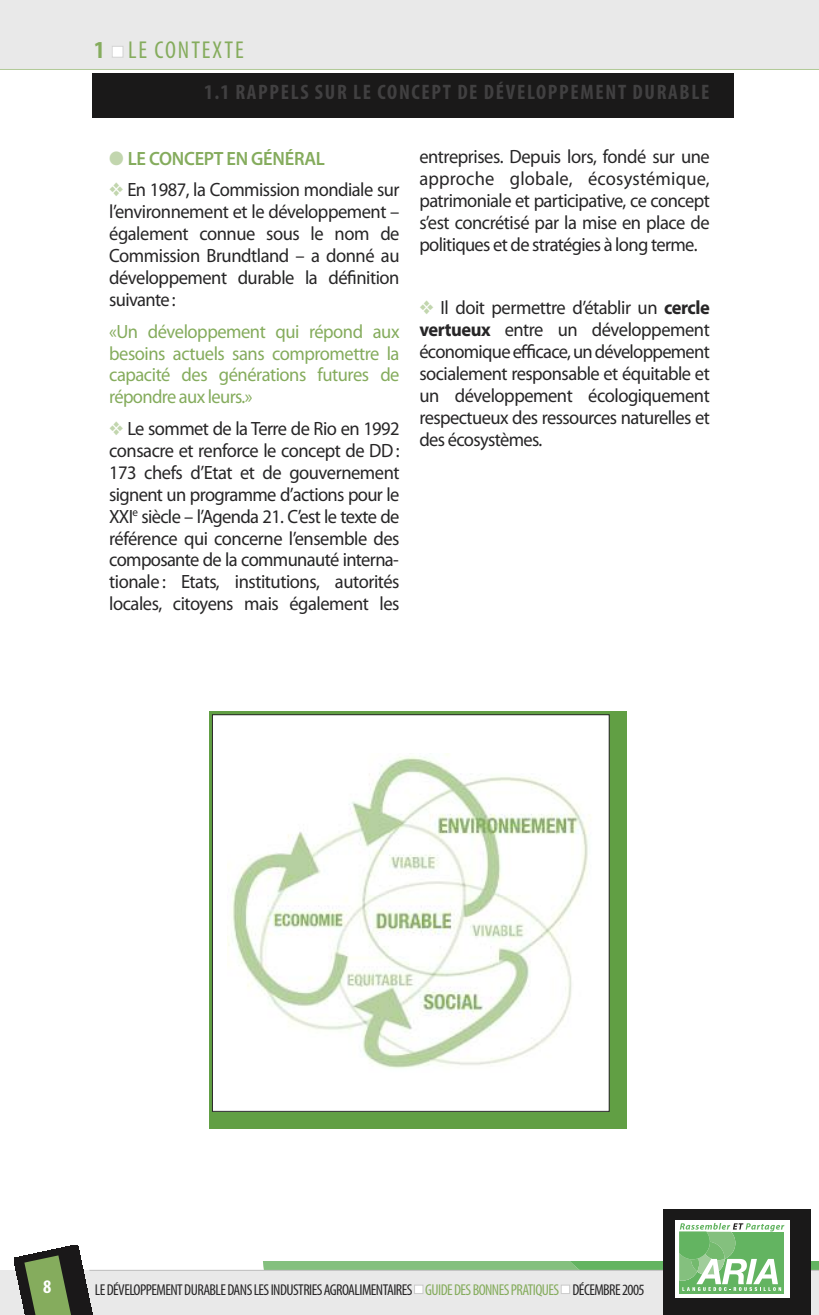
<style>
.page{position:relative;width:819px;height:1315px;background:#fff}
.page>*{position:absolute;margin:0;border:0;box-sizing:border-box;transform-origin:0 0}
.t1{font:condensed 24.5px "Myriad Pro";letter-spacing:.08em;color:#85ac5d}
.t2{font:700 condensed 21px "Myriad Pro";letter-spacing:.08em;color:#414041}
.t3{font:19.25px/21.9px "Myriad Pro";letter-spacing:-.03em;color:#272627;text-align:justify;scale:.96 1}
.t4{font:19.25px/21.9px "Myriad Pro";letter-spacing:-.025em;color:#85ac5d;text-align:justify;scale:.96 1}
.t5{font:600 19.25px "Myriad Pro";letter-spacing:-.015em;color:#85ac5d;scale:.96 1}
.t6{font:700 condensed 19.25px "Myriad Pro";color:#fff}
.t7{font:condensed 15.75px "Myriad Pro";letter-spacing:-.035em;color:#272627}
.s1{font-weight:700}
.s2{color:#fff}
.s3{color:#c2d6ae}
.s4{color:#85ac5d}
</style>
<div class="page">
<div style="left:0;top:1270px;width:819px;height:45px;background:#e9e9e9"></div>
<div style="left:0;top:0;width:819px;height:69px;background:#e9e9e9"></div>
<hr style="left:89px;top:1269px;width:730px;height:1px;background:#bebebe">
<img style="left:14px;top:1245px;width:79px;height:70px">
<svg style="left:24px;top:1255px;width:55px;height:60px;background:#5a7142"></svg>
<hr style="left:0;top:69px;width:819px;height:1px;background:#b1ca98">
<div style="left:663px;top:1291px;width:147px;height:24px;background:#1a1919"></div>
<div style="left:675px;top:1220px;width:114px;height:77px;background:linear-gradient(to right,#fff,#fff)"></div>
<div style="left:679px;top:1232px;width:105px;height:61px;background:#63b461"></div>
<svg style="left:370px;top:939px;width:449px;height:352px"></svg>
<div style="left:92px;top:74px;width:641px;height:43px;background:#1a1919"></div>
<div style="left:209px;top:712px;width:417px;height:416px;background:#619f44"></div>
<div style="left:212px;top:715px;width:397px;height:396px;background:#fff"></div>
<img style="left:228px;top:754px;width:363px;height:315px">
<div style="left:212px;top:714px;width:397px;height:397px;border:1px solid #272627"></div>
<p class="t1" style="left:94px;top:42px;width:151px"><span class="s1">1</span> <span class="s2">■</span> LE CONTEXTE</p>
<p class="t2" style="left:204px;top:85px;width:506px">1.1 RAPPELS SUR LE CONCEPT DE DÉVELOPPEMENT DURABLE</p>
<p class="t5" style="left:109px;top:151px;width:226px"><span class="s3">●</span> LE CONCEPT EN GÉNÉRAL</p>
<p class="t3" style="left:109px;top:181px;width:304px"><span class="s3">❖</span> En 1987, la Commission mondiale sur l’environnement et le développement – également connue sous le nom de Commission Brundtland – a donné au développement durable la définition suivante:</p>
<p class="t4" style="left:109px;top:322px;width:304px">«Un développement qui répond aux besoins actuels sans compromettre la capacité des générations futures de répondre aux leurs.»</p>
<p class="t3" style="left:109px;top:419px;width:304px"><span class="s3">❖</span> Le sommet de la Terre de Rio en 1992 consacre et renforce le concept de DD:<br>173 chefs d’Etat et de gouvernement signent un programme d’actions pour le XXI<sup>e</sup> siècle – l’Agenda 21. C’est le texte de référence qui concerne l’ensemble des composante de la communauté interna&shy;tionale: Etats, institutions, autorités locales, citoyens mais également les</p>
<p class="t3" style="left:419px;top:147px;width:304px">entreprises. Depuis lors, fondé sur une approche globale, écosystémique, patrimoniale et participative, ce concept s’est concrétisé par la mise en place de politiques et de stratégies à long terme.</p>
<p class="t3" style="left:419px;top:298px;width:304px"><span class="s3">❖</span> Il doit permettre d’établir un <span class="s1">cercle vertueux</span> entre un développement économiqueefficace,undéveloppement socialement responsable et équitable et un développement écologiquement respectueux des ressources naturelles et des écosystèmes.</p>
<p class="t6" style="left:43px;top:1280px;width:10px">8</p>
<p class="t7" style="left:95px;top:1283px;width:551px">LEDÉVELOPPEMENTDURABLEDANSLESINDUSTRIESAGROALIMENTAIRES <span class="s2">■</span> <span class="s4">GUIDEDESBONNESPRATIQUES</span><span class="s2">■</span> DÉCEMBRE2005</p>
</div>
